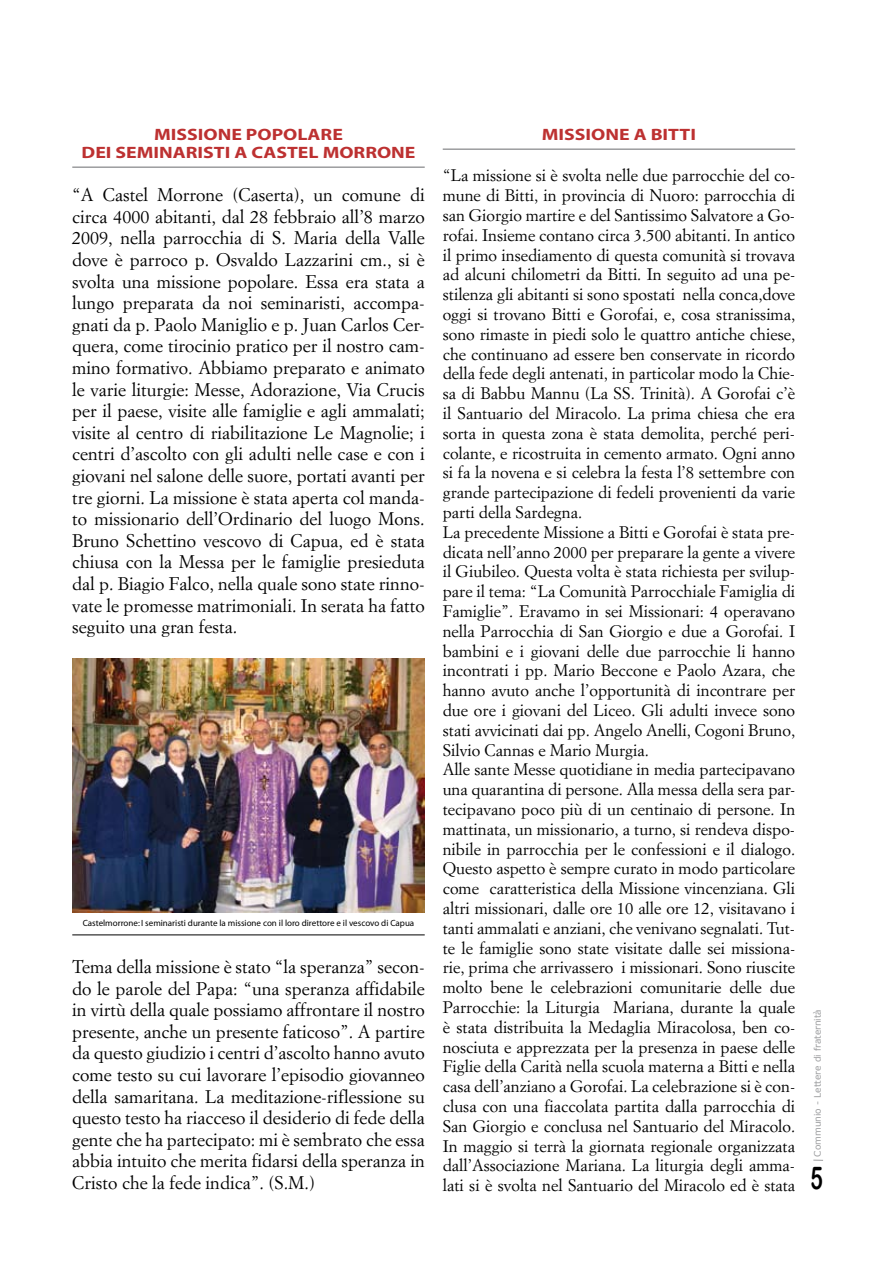
<style>
.page{position:relative;width:893px;height:1263px;background:#fff}
.page>*{position:absolute;margin:0;border:0;box-sizing:border-box;transform-origin:0 0}
.t1{font:31.5px "Arial Rounded MT Bold";color:#000;scale:.67 1}
.t2{font:18px/21.6px "Simoncini Garamond";color:#000;text-align:justify}
.t3{font:16.5px/19.8px "Simoncini Garamond";color:#000}
.t4{font:700 16.5px/18px "Myriad";color:#bd3131;text-align:center;scale:1.2 1}
.t5{font:9px "Myriad";color:#000}
.t6{font:9px "Verdana";color:#9c9d9f}
</style>
<div class="page">
<hr style="left:72px;top:166px;width:353px;height:2px;background:#9c9d9f">
<hr style="left:443px;top:148px;width:352px;height:2px;background:#9c9d9f">
<img style="left:72px;top:658px;width:353px;height:254px">
<hr style="left:72px;top:934px;width:353px;height:1px;background:#000">
<p class="t4" style="left:82px;top:126px;width:280px">MISSIONE POPOLARE<br>DEI SEMINARISTI A CASTEL MORRONE</p>
<p class="t2" style="left:72px;top:184px;width:354px">“A Castel Morrone (Caserta), un comune di circa 4000 abitanti, dal 28 febbraio all’8 marzo 2009, nella parrocchia di S. Maria della Valle dove è parroco p. Osvaldo Lazzarini cm., si è svolta una missione popolare. Essa era stata a lungo preparata da noi seminaristi, accompa&shy;gnati da p. Paolo Maniglio e p. Juan Carlos Cer&shy;quera, come tirocinio pratico per il nostro cam&shy;mino formativo. Abbiamo preparato e animato le varie liturgie: Messe, Adorazione, Via Crucis per il paese, visite alle famiglie e agli ammalati; visite al centro di riabilitazione Le Magnolie; i centri d’ascolto con gli adulti nelle case e con i giovani nel salone delle suore, portati avanti per tre giorni. La missione è stata aperta col manda&shy;to missionario dell’Ordinario del luogo Mons.<br>Bruno Schettino vescovo di Capua, ed è stata chiusa con la Messa per le famiglie presieduta dal p. Biagio Falco, nella quale sono state rinno&shy;vate le promesse matrimoniali. In serata ha fatto seguito una gran festa.</p>
<p class="t5" style="left:83px;top:918px;width:333px">Castelmorrone: I seminaristi durante la missione con il loro direttore e il vescovo di Capua</p>
<p class="t2" style="left:72px;top:955px;width:354px">Tema della missione è stato “la speranza” secon&shy;do le parole del Papa: “una speranza affidabile in virtù della quale possiamo affrontare il nostro presente, anche un presente faticoso”. A partire da questo giudizio i centri d’ascolto hanno avuto come testo su cui lavorare l’episodio giovanneo della samaritana. La meditazione-riflessione su questo testo ha riacceso il desiderio di fede della gente che ha partecipato: mi è sembrato che essa abbia intuito che merita fidarsi della speranza in Cristo che la fede indica”. (S.M.)</p>
<p class="t4" style="left:542px;top:126px;width:130px">MISSIONE A BITTI</p>
<p class="t3" style="left:443px;top:165px;width:354px">“La missione si è svolta nelle due parrocchie del co&shy;mune di Bitti, in provincia di Nuoro: parrocchia di san Giorgio martire e del Santissimo Salvatore a Go&shy;rofai. Insieme contano circa 3.500 abitanti. In antico il primo insediamento di questa comunità si trovava ad alcuni chilometri da Bitti. In seguito ad una pe&shy;stilenza gli abitanti si sono spostati nella conca,dove oggi si trovano Bitti e Gorofai, e, cosa stranissima, sono rimaste in piedi solo le quattro antiche chiese, che continuano ad essere ben conservate in ricordo della fede degli antenati, in particolar modo la Chie&shy;sa di Babbu Mannu (La SS. Trinità). A Gorofai c’è il Santuario del Miracolo. La prima chiesa che era sorta in questa zona è stata demolita, perché peri&shy;colante, e ricostruita in cemento armato. Ogni anno si fa la novena e si celebra la festa l’8 settembre con grande partecipazione di fedeli provenienti da varie parti della Sardegna.<br>La precedente Missione a Bitti e Gorofai è stata pre&shy;dicata nell’anno 2000 per preparare la gente a vivere il Giubileo. Questa volta è stata richiesta per svilup&shy;pare il tema: “La Comunità Parrocchiale Famiglia di Famiglie”. Eravamo in sei Missionari: 4 operavano nella Parrocchia di San Giorgio e due a Gorofai. I bambini e i giovani delle due parrocchie li hanno incontrati i pp. Mario Beccone e Paolo Azara, che hanno avuto anche l’opportunità di incontrare per due ore i giovani del Liceo. Gli adulti invece sono stati avvicinati dai pp. Angelo Anelli, Cogoni Bruno, Silvio Cannas e Mario Murgia.<br>Alle sante Messe quotidiane in media partecipavano una quarantina di persone. Alla messa della sera par&shy;tecipavano poco più di un centinaio di persone. In mattinata, un missionario, a turno, si rendeva dispo&shy;nibile in parrocchia per le confessioni e il dialogo.<br>Questo aspetto è sempre curato in modo particolare come caratteristica della Missione vincenziana. Gli altri missionari, dalle ore 10 alle ore 12, visitavano i tanti ammalati e anziani, che venivano segnalati. Tut&shy;te le famiglie sono state visitate dalle sei missiona&shy;rie, prima che arrivassero i missionari. Sono riuscite molto bene le celebrazioni comunitarie delle due Parrocchie: la Liturgia Mariana, durante la quale è stata distribuita la Medaglia Miracolosa, ben co&shy;nosciuta e apprezzata per la presenza in paese delle Figlie della Carità nella scuola materna a Bitti e nella casa dell’anziano a Gorofai. La celebrazione si è con&shy;clusa con una fiaccolata partita dalla parrocchia di San Giorgio e conclusa nel Santuario del Miracolo.<br>In maggio si terrà la giornata regionale organizzata dall’Associazione Mariana. La liturgia degli amma&shy;lati si è svolta nel Santuario del Miracolo ed è stata</p>
<p class="t6" style="left:812px;top:1157px;width:149px;rotate:-90deg">Communio - Lettere di fraternità</p>
<h1 class="t1" style="left:810px;top:1159px;width:20px">5</h1>
</div>
